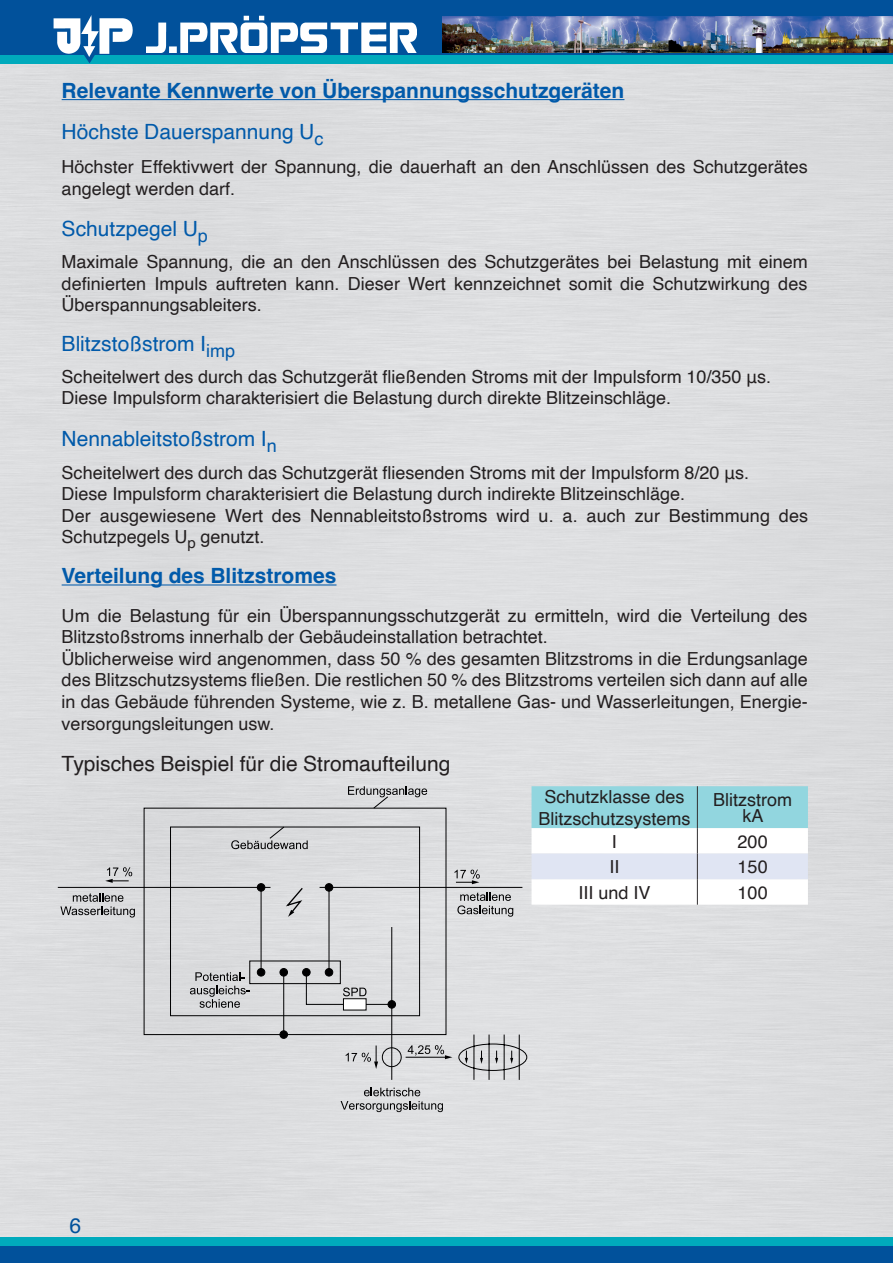
<style>
.page{position:relative;width:893px;height:1263px;background:#fff}
.page>*{position:absolute;margin:0;border:0;box-sizing:border-box;transform-origin:0 0}
.t1{font:21px "Helvetica";color:#015aaa}
.t2{font:700 21px "Helvetica";color:#015aaa}
.t3{font:21px "Helvetica";color:#231f20}
.t4{font:21px "Helvetica";color:#01519b}
.t5{font:18px/21.6px "Helvetica";color:#231f20}
</style>
<div class="page">
<div style="left:0;top:64px;width:893px;height:1173px;background:#dcdddf"></div>
<div style="left:0;top:0;width:893px;height:55px;background:#01519b"></div>
<div style="left:0;top:55px;width:893px;height:9px;background:#00aabc"></div>
<div style="left:0;top:1237px;width:893px;height:9px;background:#00aabc"></div>
<img style="left:146px;top:15px;width:271px;height:37px">
<div style="left:0;top:1246px;width:893px;height:17px;background:#01519b"></div>
<img style="left:442px;top:17px;width:451px;height:35px">
<svg style="left:84px;top:56px;width:10px;height:7px"></svg>
<img style="left:53px;top:16px;width:80px;height:40px">
<hr style="left:62px;top:584px;width:274px;height:1px;background:#015aaa">
<hr style="left:62px;top:99px;width:562px;height:1px;background:#015aaa">
<div style="left:143px;top:807px;width:304px;height:228px;background:#dcdddf"></div>
<div style="left:325px;top:884px;width:8px;height:7px;background:#000001;border-radius:50%"></div>
<div style="left:325px;top:883px;width:8px;height:8px;border:1px solid #000001;border-radius:50%"></div>
<div style="left:249px;top:960px;width:92px;height:24px;border:1px solid #000001"></div>
<div style="left:280px;top:968px;width:7px;height:8px;background:#000001;border-radius:50%"></div>
<div style="left:280px;top:968px;width:8px;height:8px;border:1px solid #000001;border-radius:50%"></div>
<div style="left:303px;top:968px;width:7px;height:8px;background:#000001;border-radius:50%"></div>
<div style="left:302px;top:968px;width:8px;height:8px;border:1px solid #000001;border-radius:50%"></div>
<hr style="left:283px;top:972px;width:1px;height:62px;background:#000001">
<div style="left:343px;top:999px;width:23px;height:11px;background:#fff"></div>
<div style="left:343px;top:998px;width:23px;height:12px;border:1px solid #000001"></div>
<hr style="left:391px;top:927px;width:1px;height:153px;background:#000001">
<hr style="left:320px;top:887px;width:202px;height:1px;background:#000001">
<svg style="left:454px;top:870px;width:26px;height:14px"></svg>
<svg style="left:190px;top:972px;width:60px;height:36px"></svg>
<svg style="left:343px;top:987px;width:23px;height:9px"></svg>
<svg style="left:346px;top:1033px;width:182px;height:48px"></svg>
<svg style="left:341px;top:1088px;width:102px;height:24px"></svg>
<svg style="left:457px;top:892px;width:56px;height:25px"></svg>
<svg style="left:231px;top:786px;width:196px;height:63px"></svg>
<svg style="left:284px;top:886px;width:20px;height:31px"></svg>
<div style="left:280px;top:1031px;width:7px;height:7px;background:#000001;border-radius:50%"></div>
<div style="left:280px;top:1030px;width:8px;height:9px;border:1px solid #000001;border-radius:50%"></div>
<hr style="left:58px;top:887px;width:212px;height:1px;background:#000001">
<svg style="left:105px;top:867px;width:27px;height:16px"></svg>
<svg style="left:60px;top:893px;width:75px;height:24px"></svg>
<div style="left:257px;top:884px;width:8px;height:7px;background:#000001;border-radius:50%"></div>
<div style="left:257px;top:883px;width:8px;height:8px;border:1px solid #000001;border-radius:50%"></div>
<div style="left:388px;top:1000px;width:8px;height:8px;background:#000001;border-radius:50%"></div>
<div style="left:388px;top:1000px;width:8px;height:8px;border:1px solid #000001;border-radius:50%"></div>
<div style="left:257px;top:968px;width:8px;height:8px;background:#000001;border-radius:50%"></div>
<div style="left:257px;top:968px;width:8px;height:8px;border:1px solid #000001;border-radius:50%"></div>
<div style="left:325px;top:968px;width:8px;height:8px;background:#000001;border-radius:50%"></div>
<div style="left:325px;top:968px;width:8px;height:8px;border:1px solid #000001;border-radius:50%"></div>
<hr style="left:519px;top:1034px;width:1px;height:46px;background:#000001">
<hr style="left:328px;top:887px;width:1px;height:85px;background:#000001">
<hr style="left:261px;top:887px;width:1px;height:85px;background:#000001">
<svg style="left:531px;top:786px;width:277px;height:119px"></svg>
<p class="t2" style="left:62px;top:78px;width:564px">Relevante Kennwerte von Überspannungsschutzgeräten</p>
<p class="t1" style="left:62px;top:116px;width:263px">Höchste Dauerspannung U<sub>c</sub></p>
<p class="t5" style="left:62px;top:157px;width:748px">Höchster Effektivwert der Spannung, die dauerhaft an den Anschlüssen des Schutzgerätes angelegt werden darf.</p>
<p class="t1" style="left:62px;top:213px;width:148px">Schutzpegel U<sub>p</sub></p>
<p class="t5" style="left:62px;top:252px;width:748px;text-align:justify">Maximale Spannung, die an den Anschlüssen des Schutzgerätes bei Belastung mit einem definierten Impuls auftreten kann. Dieser Wert kennzeichnet somit die Schutzwirkung des Überspannungsableiters.</p>
<p class="t1" style="left:62px;top:327px;width:175px">Blitzstoßstrom I<sub>imp</sub></p>
<p class="t5" style="left:62px;top:366px;width:711px">Scheitelwert des durch das Schutzgerät fließenden Stroms mit der Impulsform 10/350 μs.<br>Diese Impulsform charakterisiert die Belastung durch direkte Blitzeinschläge.</p>
<p class="t1" style="left:62px;top:422px;width:217px">Nennableitstoßstrom I<sub>n</sub></p>
<p class="t5" style="left:62px;top:462px;width:748px">Scheitelwert des durch das Schutzgerät fliesenden Stroms mit der Impulsform 8/20 μs.<br>Diese Impulsform charakterisiert die Belastung durch indirekte Blitzeinschläge.<br>Der ausgewiesene Wert des Nennableitstoßstroms wird u. a. auch zur Bestimmung des Schutzpegels U<sub>p</sub> genutzt.</p>
<p class="t2" style="left:62px;top:563px;width:276px">Verteilung des Blitzstromes</p>
<p class="t5" style="left:62px;top:605px;width:748px">Um die Belastung für ein Überspannungsschutzgerät zu ermitteln, wird die Verteilung des Blitzstoßstroms innerhalb der Gebäudeinstallation betrachtet.<br>Üblicherweise wird angenommen, dass 50 % des gesamten Blitzstroms in die Erdungsanlage des Blitzschutzsystems fließen. Die restlichen 50 % des Blitzstroms verteilen sich dann auf alle in das Gebäude führenden Systeme, wie z. B. metallene Gas- und Wasserleitungen, Energie&shy;versorgungsleitungen usw.</p>
<p class="t3" style="left:62px;top:748px;width:390px">Typisches Beispiel für die Stromaufteilung</p>
<p class="t5" style="left:538px;top:786px;width:154px;text-align:center">Schutzklasse des<br>Blitzschutzsystems</p>
<p class="t5" style="left:713px;top:792px;width:81px;line-height:16.5px;text-align:center">Blitzstrom kA</p>
<p class="t5" style="left:612px;top:831px;width:7px">I</p>
<p class="t5" style="left:738px;top:831px;width:32px">200</p>
<p class="t5" style="left:609px;top:856px;width:12px">II</p>
<p class="t5" style="left:738px;top:856px;width:32px">150</p>
<p class="t5" style="left:578px;top:882px;width:74px">III und IV</p>
<p class="t5" style="left:738px;top:882px;width:32px">100</p>
<p class="t4" style="left:70px;top:1210px;width:13px">6</p>
</div>
